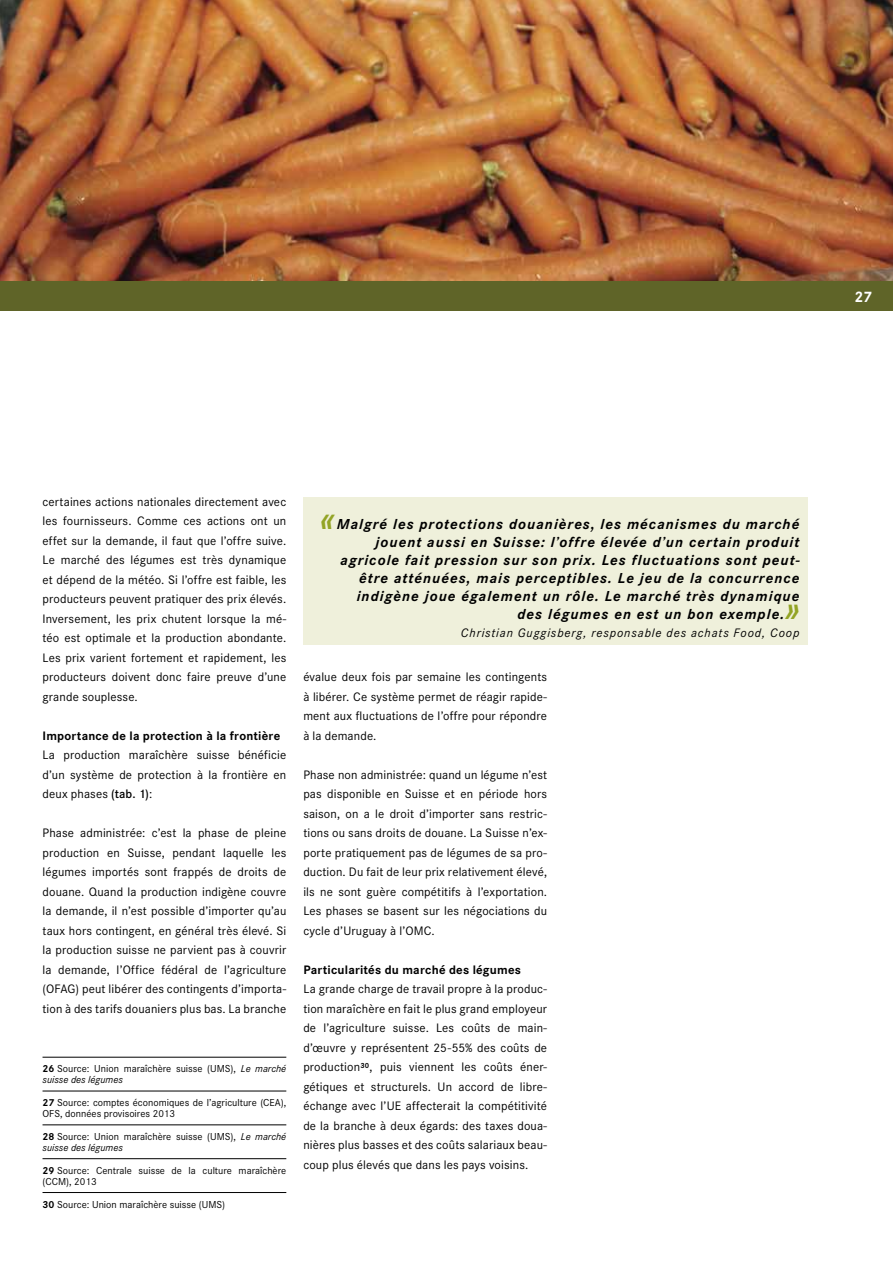
<style>
.page{position:relative;width:893px;height:1263px;background:#fff}
.page>*{position:absolute;margin:0;border:0;box-sizing:border-box;transform-origin:0 0}
.t1{font:700 15.75px "Corporate S";color:#fff}
.t2{font:italic 700 15px/18px "Corporate S";letter-spacing:.07em;color:#000;text-align:right}
.t3{font:12.75px/19.5px "Corporate S";letter-spacing:.01em;color:#000;text-align:justify}
.t4{font:700 12.75px "Corporate S";letter-spacing:.015em;color:#000}
.t5{font:italic 12.75px "Corporate S";letter-spacing:.07em;color:#000}
.t6{font:10.5px/11.1px "Corporate S";color:#000}
.s1{font-weight:600}
.s2{font-weight:700}
.s3{font-style:italic}
.s4{font-size:30px;color:#93a425}
</style>
<div class="page">
<img style="left:1px;top:0;width:892px;height:281px">
<img style="left:0;top:0;width:1px;height:281px">
<div style="left:0;top:281px;width:893px;height:29px;background:#5f6428"></div>
<div style="left:303px;top:497px;width:505px;height:148px;background:#eff0db"></div>
<hr style="left:43px;top:1192px;width:243px;height:1px;background:#000">
<hr style="left:43px;top:1158px;width:243px;height:1px;background:#000">
<hr style="left:43px;top:1057px;width:243px;height:1px;background:#000">
<hr style="left:43px;top:1091px;width:243px;height:1px;background:#000">
<hr style="left:43px;top:1124px;width:243px;height:1px;background:#000">
<p class="t1" style="left:855px;top:288px;width:19px">27</p>
<p class="t3" style="left:43px;top:492px;width:245px">certaines actions nationales directement avec les fournisseurs. Comme ces actions ont un effet sur la demande, il faut que l’offre suive.<br>Le marché des légumes est très dynamique et dépend de la météo. Si l’offre est faible, les producteurs peuvent pratiquer des prix élevés.<br>Inversement, les prix chutent lorsque la mé&shy;téo est optimale et la production abondante.<br>Les prix varient fortement et rapidement, les producteurs doivent donc faire preuve d’une grande souplesse.</p>
<p class="t4" style="left:43px;top:728px;width:239px">Importance de la protection à la frontière</p>
<p class="t3" style="left:43px;top:745px;width:245px">La production maraîchère suisse bénéficie d’un système de protection à la frontière en deux phases <span class="s1">(tab. 1)</span>:</p>
<p class="t3" style="left:43px;top:823px;width:245px">Phase administrée: c’est la phase de pleine production en Suisse, pendant laquelle les légumes importés sont frappés de droits de douane. Quand la production indigène couvre la demande, il n’est possible d’importer qu’au taux hors contingent, en général très élevé. Si la production suisse ne parvient pas à couvrir la demande, l’Office fédéral de l’agriculture (OFAG) peut libérer des contingents d’importa&shy;tion à des tarifs douaniers plus bas. La branche</p>
<p class="t6" style="left:43px;top:1063px;width:245px"><span class="s2">26</span> Source: Union maraîchère suisse (UMS), <span class="s3">Le marché suisse des légumes</span></p>
<p class="t6" style="left:43px;top:1097px;width:245px"><span class="s2">27</span> Source: comptes économiques de l’agriculture (CEA),<br>OFS, données provisoires 2013</p>
<p class="t6" style="left:43px;top:1131px;width:245px"><span class="s2">28</span> Source: Union maraîchère suisse (UMS), <span class="s3">Le marché suisse des légumes</span></p>
<p class="t6" style="left:43px;top:1165px;width:245px"><span class="s2">29</span> Source: Centrale suisse de la culture maraîchère (CCM), 2013</p>
<p class="t6" style="left:43px;top:1199px;width:184px"><span class="s2">30</span> Source: Union maraîchère suisse (UMS)</p>
<p class="t2" style="left:320px;top:515px;width:481px"><span class="s4">«</span>Malgré les protections douanières, les mécanismes du marché jouent aussi en Suisse: l’offre élevée d’un certain produit agricole fait pression sur son prix. Les fluctuations sont peut&shy;être atténuées, mais perceptibles. Le jeu de la concurrence indigène joue également un rôle. Le marché très dynamique<br>des légumes en est un bon exemple.<span class="s4">»</span></p>
<p class="t5" style="left:461px;top:625px;width:340px">Christian Guggisberg, responsable des achats Food, Coop</p>
<p class="t3" style="left:303px;top:667px;width:245px">évalue deux fois par semaine les contingents à libérer. Ce système permet de réagir rapide&shy;ment aux fluctuations de l’offre pour répondre à la demande.</p>
<p class="t3" style="left:303px;top:765px;width:245px">Phase non administrée: quand un légume n’est pas disponible en Suisse et en période hors saison, on a le droit d’importer sans restric&shy;tions ou sans droits de douane. La Suisse n’ex&shy;porte pratiquement pas de légumes de sa pro&shy;duction. Du fait de leur prix relativement élevé, ils ne sont guère compétitifs à l’exportation.<br>Les phases se basent sur les négociations du cycle d’Uruguay à l’OMC.</p>
<p class="t4" style="left:303px;top:962px;width:219px">Particularités du marché des légumes</p>
<p class="t3" style="left:303px;top:979px;width:245px">La grande charge de travail propre à la produc&shy;tion maraîchère en fait le plus grand employeur de l’agriculture suisse. Les coûts de main&shy;d’œuvre y représentent 25-55% des coûts de production<sup>30</sup>, puis viennent les coûts éner&shy;gétiques et structurels. Un accord de libre&shy;échange avec l’UE affecterait la compétitivité de la branche à deux égards: des taxes doua&shy;nières plus basses et des coûts salariaux beau&shy;coup plus élevés que dans les pays voisins.</p>
</div>
